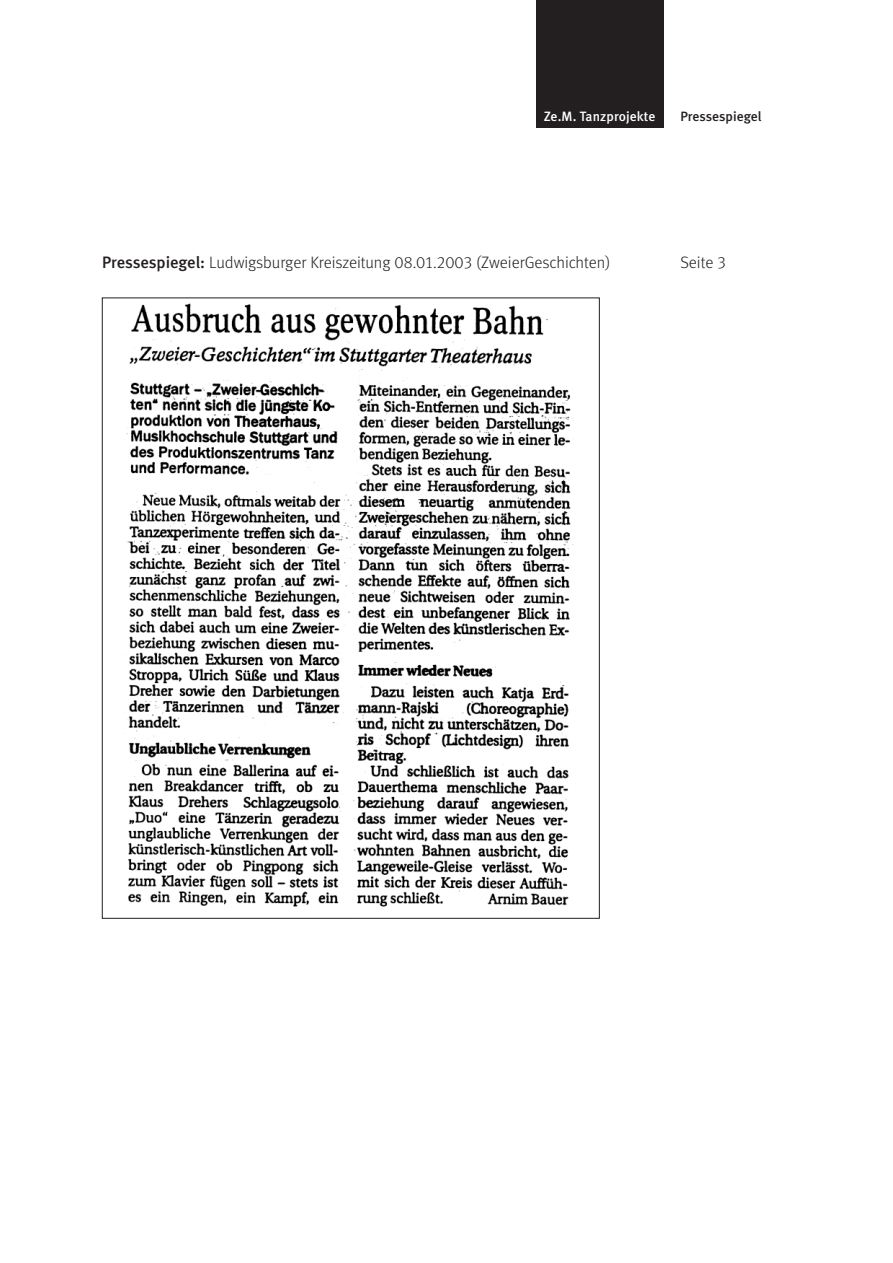
<style>
.page{position:relative;width:893px;height:1263px;background:#fff}
.page>*{position:absolute;margin:0;border:0;box-sizing:border-box;transform-origin:0 0}
.t1{font:16.5px "Meta Light LF";color:#231f20}
.t2{font:13.5px "Meta Medium LF";letter-spacing:.005em;color:#fff}
.t3{font:500 13.5px "Meta";color:#231f20}
.s1{font-family:"Meta Medium LF"}
.s2{font-family:"Meta";font-weight:500}
</style>
<div class="page">
<div style="left:536px;top:0;width:127px;height:128px;background:#231f20"></div>
<img style="left:123px;top:303px;width:451px;height:604px">
<p class="t2" style="left:544px;top:112px;width:113px">Ze.M. Tanzprojekte</p>
<p class="t3" style="left:680px;top:112px;width:83px">Pressespiegel</p>
<p class="t1" style="left:102px;top:257px;width:510px"><span class="s1">Pressespiegel</span><span class="s2">:</span> Ludwigsburger Kreiszeitung 08.01.2003 (ZweierGeschichten)</p>
<p class="t1" style="left:680px;top:257px;width:47px">Seite 3</p>
</div>
